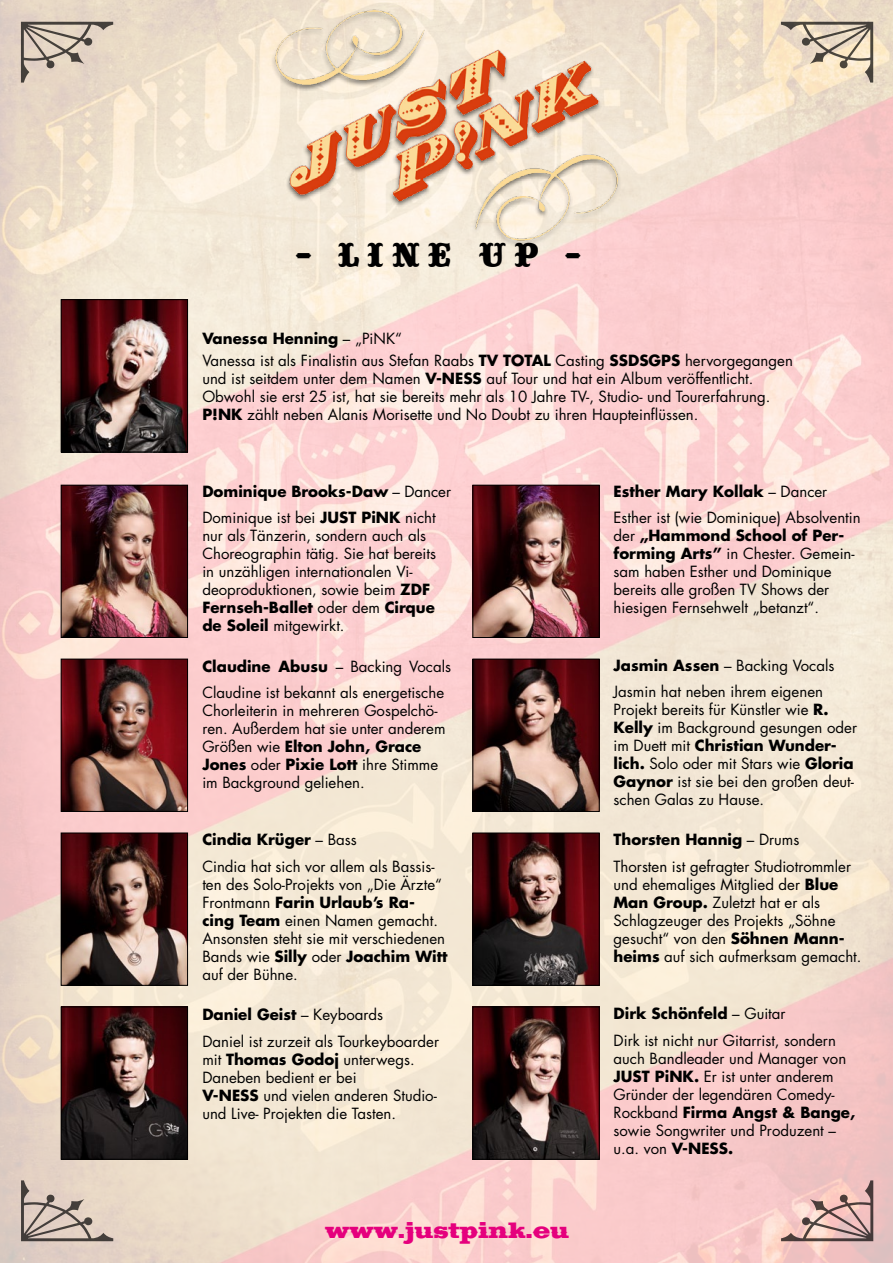
<style>
.page{position:relative;width:893px;height:1263px;background:#fff}
.page>*{position:absolute;margin:0;border:0;box-sizing:border-box;transform-origin:0 0}
.t1{font:33px "Big Top";letter-spacing:.2em;color:#000}
.t2{font:24px "Saddlebag";color:#e5007d}
.t3{font:15px/18px "Futura";color:#000}
.t4{font:700 15px/26.5px "Futura";color:#000}
.s1{font-weight:700}
.s2{font-weight:400}
</style>
<div class="page">
<img style="left:0;top:0;width:893px;height:1263px">
<img style="left:259px;top:0;width:377px;height:266px">
<img style="left:474px;top:487px;width:124px;height:149px">
<div style="left:472px;top:485px;width:128px;height:153px;border:1px solid #000"></div>
<img style="left:474px;top:661px;width:124px;height:149px">
<div style="left:472px;top:659px;width:128px;height:153px;border:1px solid #000"></div>
<img style="left:474px;top:835px;width:124px;height:149px">
<div style="left:472px;top:833px;width:128px;height:153px;border:1px solid #000"></div>
<img style="left:474px;top:1008px;width:124px;height:149px">
<div style="left:472px;top:1006px;width:128px;height:153px;border:1px solid #000"></div>
<img style="left:63px;top:487px;width:123px;height:149px">
<div style="left:61px;top:485px;width:127px;height:153px;border:1px solid #000"></div>
<img style="left:63px;top:661px;width:123px;height:149px">
<div style="left:61px;top:659px;width:127px;height:153px;border:1px solid #000"></div>
<img style="left:63px;top:835px;width:123px;height:149px">
<div style="left:61px;top:833px;width:127px;height:153px;border:1px solid #000"></div>
<img style="left:63px;top:1008px;width:123px;height:149px">
<div style="left:61px;top:1006px;width:127px;height:153px;border:1px solid #000"></div>
<img style="left:63px;top:301px;width:123px;height:149px">
<div style="left:61px;top:299px;width:127px;height:153px;border:1px solid #000"></div>
<div style="left:21px;top:22px;width:92px;height:61px;background:#e6d5c5"></div>
<svg style="left:781px;top:22px;width:92px;height:61px;background:#f3e1c7"></svg>
<svg style="left:781px;top:1180px;width:92px;height:61px;background:#f5c9c4"></svg>
<div style="left:21px;top:1180px;width:92px;height:61px;background:#e4d1c4"></div>
<h1 class="t1" style="left:295px;top:233px;width:287px">- LINE UP -</h1>
<p class="t3" style="left:202px;top:327px;width:592px;line-height:22.2px"><span class="s1">Vanessa Henning</span> – „PiNK“<br>Vanessa ist als Finalistin aus Stefan Raabs <span class="s1">TV TOTAL</span> Casting <span class="s1">SSDSGPS</span> hervorgegangen</p>
<p class="t3" style="left:202px;top:370px;width:569px">und ist seitdem unter dem Namen <span class="s1">V-NESS</span> auf Tour und hat ein Album veröffentlicht.<br>Obwohl sie erst 25 ist, hat sie bereits mehr als 10 Jahre TV-, Studio- und Tourerfahrung.<br><span class="s1">P!NK</span> zählt neben Alanis Morisette und No Doubt zu ihren Haupteinflüssen.</p>
<p class="t4" style="left:202px;top:478px;width:250px">Dominique Brooks-Daw <span class="s2">– Dancer<br>Dominique ist bei</span> JUST PiNK <span class="s2">nicht</span></p>
<p class="t3" style="left:202px;top:527px;width:235px">nur als Tänzerin, sondern auch als<br>Choreographin tätig. Sie hat bereits in unzähligen internationalen Vi&shy;deoproduktionen, sowie beim <span class="s1">ZDF<br>Fernseh-Ballet</span> oder dem <span class="s1">Cirque de Soleil</span> mitgewirkt.</p>
<p class="t3" style="left:202px;top:653px;width:250px;line-height:26.5px"><span class="s1">Claudine Abusu</span> – Backing Vocals<br>Claudine ist bekannt als energetische</p>
<p class="t3" style="left:202px;top:702px;width:245px">Chorleiterin in mehreren Gospelchö&shy;ren. Außerdem hat sie unter anderem<br>Größen wie <span class="s1">Elton John, Grace<br>Jones</span> oder <span class="s1">Pixie Lott</span> ihre Stimme im Background geliehen.</p>
<p class="t3" style="left:202px;top:827px;width:234px;line-height:26.5px"><span class="s1">Cindia Krüger</span> – Bass<br>Cindia hat sich vor allem als Bassis-</p>
<p class="t3" style="left:202px;top:875px;width:247px">ten des Solo-Projekts von „Die Ärzte“<br>Frontmann <span class="s1">Farin Urlaub’s Ra&shy;cing Team</span> einen Namen gemacht.<br>Ansonsten steht sie mit verschiedenen<br>Bands wie <span class="s1">Silly</span> oder <span class="s1">Joachim Witt </span>auf der Bühne.</p>
<p class="t3" style="left:202px;top:1001px;width:238px;line-height:26.5px"><span class="s1">Daniel Geist</span> – Keyboards<br>Daniel ist zurzeit als Tourkeyboarder</p>
<p class="t3" style="left:202px;top:1050px;width:236px">mit <span class="s1">Thomas Godoj</span> unterwegs.<br>Daneben bedient er bei<br><span class="s1">V-NESS</span> und vielen anderen Studio&shy;und Live- Projekten die Tasten.</p>
<h2 class="t2" style="left:325px;top:1215px;width:245px">www.justpink.eu</h2>
<p class="t3" style="left:614px;top:478px;width:249px;line-height:26.5px"><span class="s1">Esther Mary Kollak</span> – Dancer<br>Esther ist (wie Dominique) Absolventin</p>
<p class="t3" style="left:614px;top:527px;width:243px">der <span class="s1">„Hammond School of Per&shy;forming Arts”</span> in Chester. Gemein&shy;sam haben Esther und Dominique bereits alle großen TV Shows der hiesigen Fernsehwelt „betanzt“.</p>
<p class="t3" style="left:614px;top:652px;width:222px;line-height:26.5px"><span class="s1">Jasmin Assen</span> – Backing Vocals<br>Jasmin hat neben ihrem eigenen</p>
<p class="t3" style="left:614px;top:701px;width:245px">Projekt bereits für Künstler wie <span class="s1">R.<br>Kelly</span> im Background gesungen oder im Duett mit <span class="s1">Christian Wunder&shy;lich.</span> Solo oder mit Stars wie <span class="s1">Gloria<br>Gaynor</span> ist sie bei den großen deut&shy;schen Galas zu Hause.</p>
<p class="t3" style="left:614px;top:827px;width:239px;line-height:26.5px"><span class="s1">Thorsten Hannig</span> – Drums<br>Thorsten ist gefragter Studiotrommler</p>
<p class="t3" style="left:614px;top:875px;width:249px">und ehemaliges Mitglied der <span class="s1">Blue<br>Man Group.</span> Zuletzt hat er als<br>Schlagzeuger des Projekts „Söhne gesucht“ von den <span class="s1">Söhnen Mann&shy;heims</span> auf sich aufmerksam gemacht.</p>
<p class="t3" style="left:614px;top:1000px;width:224px;line-height:26.5px"><span class="s1">Dirk Schönfeld</span> – Guitar<br>Dirk ist nicht nur Gitarrist, sondern</p>
<p class="t3" style="left:614px;top:1049px;width:243px">auch Bandleader und Manager von<br><span class="s1">JUST PiNK.</span> Er ist unter anderem<br>Gründer der legendären Comedy-<br>Rockband <span class="s1">Firma Angst &amp; Bange, </span>sowie Songwriter und Produzent – u.a. von <span class="s1">V-NESS.</span></p>
</div>
